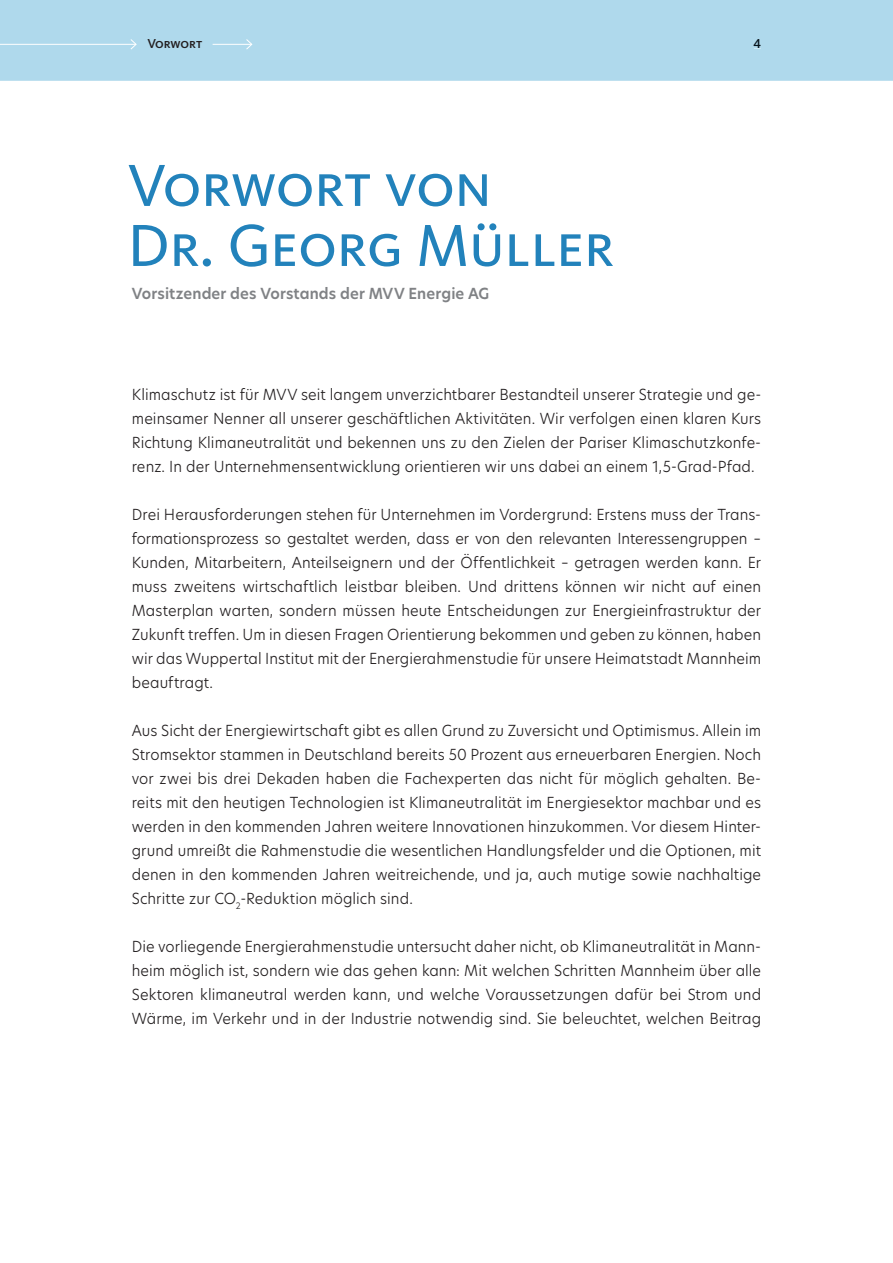
<style>
.page{position:relative;width:893px;height:1263px;background:#fff}
.page>*{position:absolute;margin:0;border:0;box-sizing:border-box;transform-origin:0 0}
.t1{font:61.5px/60px "Kievit Book SC";color:#2282bb}
.t2{font:300 15px/24px "Hero New";letter-spacing:.005em;color:#231f20;text-align:justify}
.t3{font:600 15px "Hero New";letter-spacing:.01em;color:#808285}
.t4{font:13.5px "Kievit Medium SC";letter-spacing:-.01em;color:#231f20}
</style>
<div class="page">
<div style="left:0;top:0;width:893px;height:81px;background:#afd9ec"></div>
<div style="left:754px;top:39px;width:7px;height:9px;background:#afd9ec"></div>
<hr style="left:213px;top:44px;width:39px;height:1px;background:#fff">
<svg style="left:245px;top:38px;width:8px;height:12px"></svg>
<hr style="left:0;top:44px;width:136px;height:1px;background:#fff">
<svg style="left:130px;top:38px;width:7px;height:12px"></svg>
<p class="t4" style="left:147px;top:36px;width:56px">Vorwort</p>
<h1 class="t1" style="left:128px;top:155px;width:488px">Vorwort von<br>Dr. Georg Müller</h1>
<p class="t3" style="left:132px;top:283px;width:359px">Vorsitzender des Vorstands der MVV Energie AG</p>
<p class="t4" style="left:754px;top:36px;width:9px">4</p>
<p class="t2" style="left:132px;top:382px;width:631px">Klimaschutz ist für MVV seit langem unverzichtbarer Bestandteil unserer Strategie und ge&shy;meinsamer Nenner all unserer geschäftlichen Aktivitäten. Wir verfolgen einen klaren Kurs Richtung Klimaneutralität und bekennen uns zu den Zielen der Pariser Klimaschutzkonfe&shy;renz. In der Unternehmensentwicklung orientieren wir uns dabei an einem 1,5-Grad-Pfad.</p>
<p class="t2" style="left:132px;top:502px;width:631px">Drei Herausforderungen stehen für Unternehmen im Vordergrund: Erstens muss der Trans&shy;formationsprozess so gestaltet werden, dass er von den relevanten Interessengruppen – Kunden, Mitarbeitern, Anteilseignern und der Öffentlichkeit – getragen werden kann. Er muss zweitens wirtschaftlich leistbar bleiben. Und drittens können wir nicht auf einen Masterplan warten, sondern müssen heute Entscheidungen zur Energieinfrastruktur der Zukunft treffen. Um in diesen Fragen Orientierung bekommen und geben zu können, haben wir das Wuppertal Institut mit der Energierahmenstudie für unsere Heimatstadt Mannheim beauftragt.</p>
<p class="t2" style="left:132px;top:718px;width:631px">Aus Sicht der Energiewirtschaft gibt es allen Grund zu Zuversicht und Optimismus. Allein im Stromsektor stammen in Deutschland bereits 50 Prozent aus erneuerbaren Energien. Noch vor zwei bis drei Dekaden haben die Fachexperten das nicht für möglich gehalten. Be&shy;reits mit den heutigen Technologien ist Klimaneutralität im Energiesektor machbar und es werden in den kommenden Jahren weitere Innovationen hinzukommen. Vor diesem Hinter&shy;grund umreißt die Rahmenstudie die wesentlichen Handlungsfelder und die Optionen, mit denen in den kommenden Jahren weitreichende, und ja, auch mutige sowie nachhaltige Schritte zur CO<sub>2</sub>-Reduktion möglich sind.</p>
<p class="t2" style="left:132px;top:934px;width:631px">Die vorliegende Energierahmenstudie untersucht daher nicht, ob Klimaneutralität in Mann&shy;heim möglich ist, sondern wie das gehen kann: Mit welchen Schritten Mannheim über alle Sektoren klimaneutral werden kann, und welche Voraussetzungen dafür bei Strom und Wärme, im Verkehr und in der Industrie notwendig sind. Sie beleuchtet, welchen Beitrag</p>
</div>
